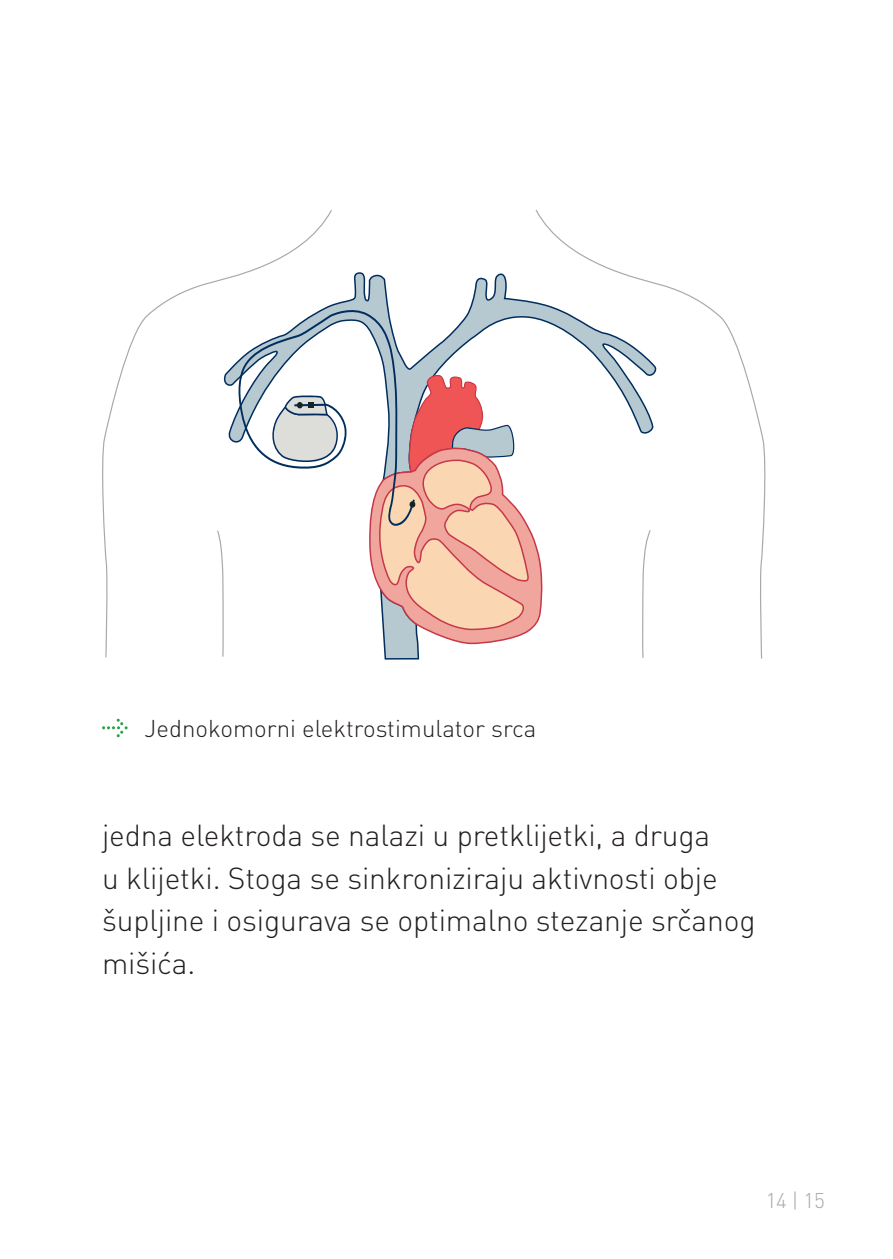
<style>
.page{position:relative;width:893px;height:1259px;background:#fff}
.page>*{position:absolute;margin:0;border:0;box-sizing:border-box;transform-origin:0 0}
.t1{font:300 30px/42.6px "DIN Pro";letter-spacing:-.005em;color:#231f20}
.t2{font:300 24px "DIN Pro";color:#231f20}
.t3{font:300 21px "DIN Pro";color:#a8a9ad}
</style>
<div class="page">
<svg style="left:102px;top:718px;width:26px;height:19px"></svg>
<svg style="left:102px;top:210px;width:664px;height:449px"></svg>
<svg style="left:236px;top:305px;width:308px;height:355px"></svg>
<p class="t2" style="left:145px;top:713px;width:393px">Jednokomorni elektrostimulator srca</p>
<p class="t1" style="left:102px;top:814px;width:655px">jedna elektroda se nalazi u pretklijetki, a druga<br>u klijetki. Stoga se sinkroniziraju aktivnosti obje šupljine i osigurava se optimalno stezanje srčanog mišića.</p>
<p class="t3" style="left:766px;top:1187px;width:61px">14 | 15</p>
</div>
